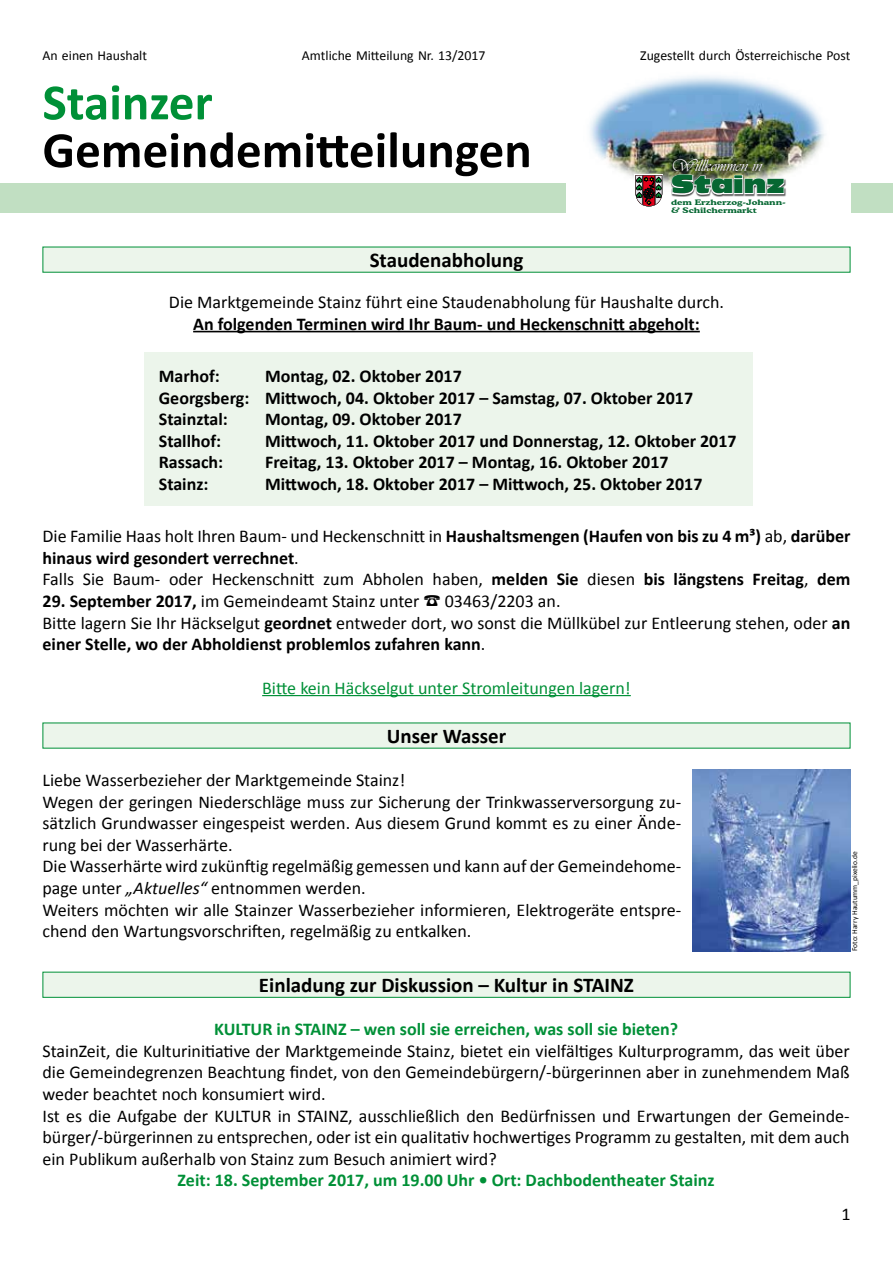
<style>
.page{position:relative;width:893px;height:1263px;background:#fff}
.page>*{position:absolute;margin:0;border:0;box-sizing:border-box;transform-origin:0 0}
.t1{font:700 51.15px "Calibri";color:#000}
.t2{font:700 51.15px "Calibri";color:#009037}
.t3{font:22.65px "Incised 901 BT Nord";color:#066732}
.t4{font:700 21px "Calibri";color:#000}
.t5{font:18px/21.6px "Calibri";color:#000}
.t6{font:700 18px/21.6px "Calibri";color:#000}
.t7{font:700 18px "Calibri";color:#009037}
.t8{font:18px "Calibri";color:#009037}
.t9{font:17.55px "Vivaldi D";color:#fff}
.t10{font:13.8px "Calibri";color:#000}
.t11{font:700 7.5px/8.2px "Cooper BT";color:#066732;scale:1.29 1}
.t12{font:7.5px "Calibri";color:#000}
.s1{font-size:24.3px}
.s2{font-weight:700}
.s3{font-style:italic}
</style>
<div class="page">
<div style="left:0;top:184px;width:893px;height:29px;background:#c1dfc2"></div>
<div style="left:566px;top:71px;width:284px;height:154px;background:#fff"></div>
<img style="left:589px;top:76px;width:236px;height:110px">
<div style="left:672px;top:159px;width:90px;height:13px;background:#000;opacity:.85"></div>
<div style="left:671px;top:174px;width:115px;height:23px;background:#000;opacity:.75"></div>
<svg style="left:671px;top:173px;width:115px;height:23px"></svg>
<div style="left:634px;top:174px;width:29px;height:35px;background:#fff"></div>
<svg style="left:635px;top:175px;width:27px;height:31px"></svg>
<div style="left:43px;top:247px;width:807px;height:26px;background:#ecf5eb"></div>
<hr style="left:193px;top:331px;width:507px;height:1px;background:#000">
<div style="left:145px;top:352px;width:608px;height:154px;background:#ecf5eb"></div>
<hr style="left:262px;top:695px;width:369px;height:1px;background:#009037">
<div style="left:43px;top:972px;width:807px;height:26px;background:#ecf5eb;border:1px solid #009037"></div>
<div style="left:43px;top:722px;width:807px;height:26px;background:#ecf5eb"></div>
<img style="left:693px;top:769px;width:157px;height:182px">
<p class="t10" style="left:43px;top:47px;width:106px">An einen Haushalt</p>
<p class="t10" style="left:302px;top:47px;width:185px">Amtliche Mitteilung Nr. 13/2017</p>
<p class="t10" style="left:640px;top:47px;width:212px">Zugestellt durch Österreichische Post</p>
<h1 class="t2" style="left:43px;top:71px;width:172px">Stainzer</h1>
<h1 class="t1" style="left:43px;top:118px;width:491px">Gemeindemitteilungen</h1>
<p class="t9" style="left:671px;top:155px;width:92px">Willkommen in</p>
<p class="t3" style="left:671px;top:171px;width:115px"><span class="s1">S</span>TAINZ</p>
<p class="t11" style="left:671px;top:198px;width:90px">dem Erzherzog-Johann-&amp; Schilchermarkt</p>
<p class="t4" style="left:370px;top:247px;width:155px">Staudenabholung</p>
<p class="t5" style="left:169px;top:291px;width:557px">Die Marktgemeinde Stainz führt eine Staudenabholung für Haushalte durch.</p>
<p class="t6" style="left:193px;top:312px;width:508px">An folgenden Terminen wird Ihr Baum- und Heckenschnitt abgeholt:</p>
<p class="t6" style="left:159px;top:364px;width:63px">Marhof:</p>
<p class="t6" style="left:159px;top:364px;width:536px;text-indent:106px">Montag, 02. Oktober 2017<br>Georgsberg: Mittwoch, 04. Oktober 2017 – Samstag, 07. Oktober 2017<br>Stainztal:</p>
<p class="t6" style="left:265px;top:408px;width:198px">Montag, 09. Oktober 2017</p>
<p class="t6" style="left:159px;top:429px;width:64px">Stallhof:</p>
<p class="t6" style="left:265px;top:429px;width:473px">Mittwoch, 11. Oktober 2017 und Donnerstag, 12. Oktober 2017</p>
<p class="t6" style="left:159px;top:451px;width:66px">Rassach:</p>
<p class="t6" style="left:265px;top:451px;width:405px">Freitag, 13. Oktober 2017 – Montag, 16. Oktober 2017</p>
<p class="t6" style="left:159px;top:472px;width:51px">Stainz:</p>
<p class="t6" style="left:265px;top:472px;width:439px">Mittwoch, 18. Oktober 2017 – Mittwoch, 25. Oktober 2017</p>
<p class="t5" style="left:43px;top:524px;width:809px">Die Familie Haas holt Ihren Baum- und Heckenschnitt in <span class="s2">Haushaltsmengen (Haufen von bis zu 4 m³)</span> ab, <span class="s2">darüber hinaus wird gesondert verrechnet</span>.<br>Falls Sie Baum- oder Heckenschnitt zum Abholen haben, <span class="s2">melden Sie</span> diesen <span class="s2">bis längstens Freitag</span>, <span class="s2">dem</span></p>
<p class="t5" style="left:43px;top:589px;width:809px"><span class="s2">29. September 2017,</span> im Gemeindeamt Stainz unter ☎ 03463/2203 an.<br>Bitte lagern Sie Ihr Häckselgut <span class="s2">geordnet</span> entweder dort, wo sonst die Müllkübel zur Entleerung stehen, oder <span class="s2">an einer Stelle, wo der Abholdienst problemlos zufahren kann</span>.</p>
<p class="t8" style="left:262px;top:676px;width:370px">Bitte kein Häckselgut unter Stromleitungen lagern!</p>
<p class="t4" style="left:387px;top:723px;width:121px">Unser Wasser</p>
<p class="t5" style="left:43px;top:768px;width:640px">Liebe Wasserbezieher der Marktgemeinde Stainz!<br>Wegen der geringen Niederschläge muss zur Sicherung der Trinkwasserversorgung zu&shy;sätzlich Grundwasser eingespeist werden. Aus diesem Grund kommt es zu einer Ände&shy;rung bei der Wasserhärte.<br>Die Wasserhärte wird zukünftig regelmäßig gemessen und kann auf der Gemeindehome&shy;page unter <span class="s3">„Aktuelles“</span> entnommen werden.<br>Weiters möchten wir alle Stainzer Wasserbezieher informieren, Elektrogeräte entspre&shy;chend den Wartungsvorschriften, regelmäßig zu entkalken.</p>
<p class="t12" style="left:850px;top:951px;width:101px;rotate:-90deg">Foto: Harry Hautumm_pixelio.de</p>
<p class="t4" style="left:259px;top:972px;width:377px">Einladung zur Diskussion – Kultur in STAINZ</p>
<p class="t7" style="left:214px;top:1018px;width:466px">KULTUR in STAINZ – wen soll sie erreichen, was soll sie bieten?</p>
<p class="t5" style="left:43px;top:1039px;width:809px">StainZeit, die Kulturinitiative der Marktgemeinde Stainz, bietet ein vielfältiges Kulturprogramm, das weit über die Gemeindegrenzen Beachtung findet, von den Gemeindebürgern/-bürgerinnen aber in zunehmendem Maß weder beachtet noch konsumiert wird.<br>Ist es die Aufgabe der KULTUR in STAINZ, ausschließlich den Bedürfnissen und Erwartungen der Gemeinde&shy;bürger/-bürgerinnen zu entsprechen, oder ist ein qualitativ hochwertiges Programm zu gestalten, mit dem auch ein Publikum außerhalb von Stainz zum Besuch animiert wird?</p>
<p class="t7" style="left:178px;top:1169px;width:538px">Zeit: 18. September 2017, um 19.00 Uhr • Ort: Dachbodentheater Stainz</p>
<p class="t5" style="left:841px;top:1202px;width:11px">1</p>
</div>
